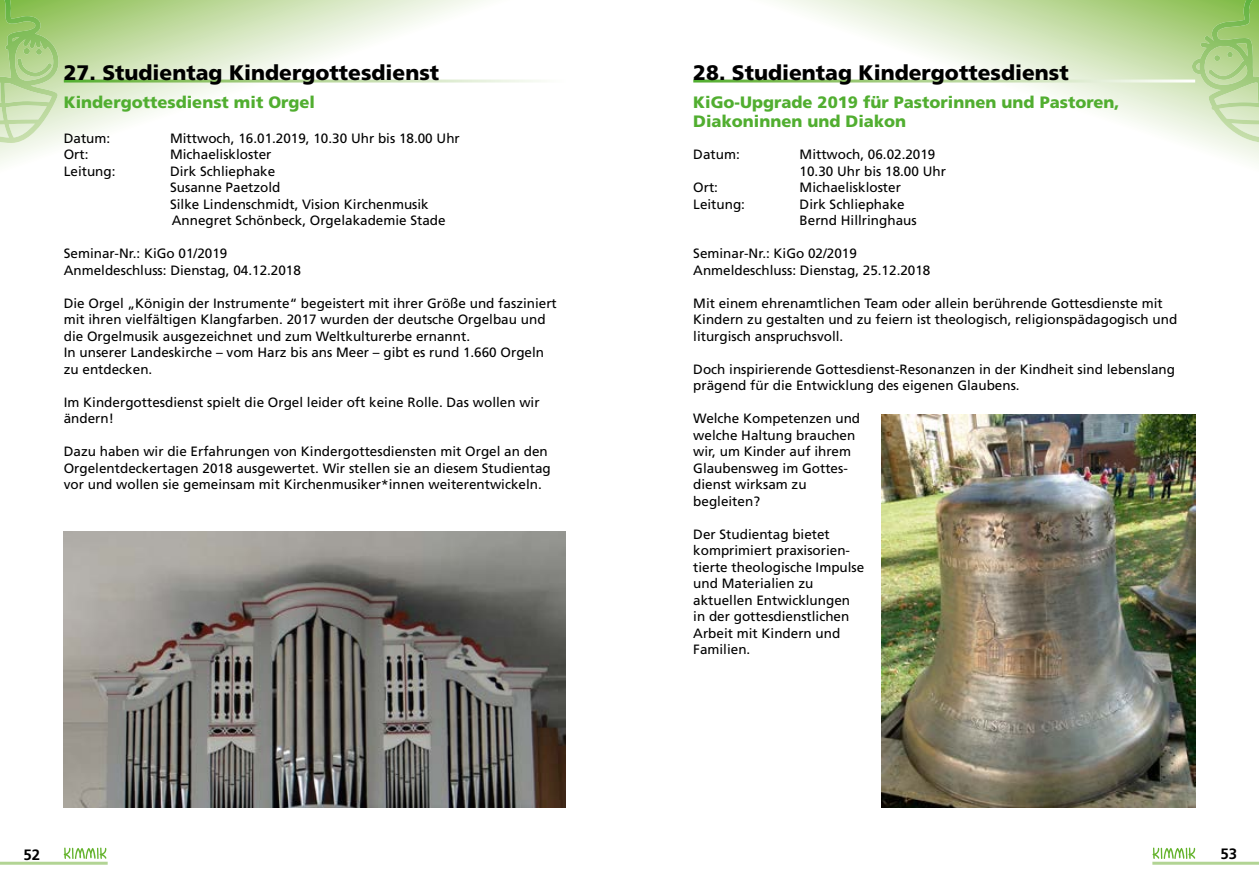
<style>
.page{position:relative;width:1259px;height:893px;background:#fff}
.page>*{position:absolute;margin:0;border:0;box-sizing:border-box;transform-origin:0 0}
.t1{font:900 21px "Frutiger";color:#000}
.t2{font:900 16.5px/19.5px "Frutiger";color:#51ae30}
.t3{font:700 15px "Frutiger";color:#000}
.t4{font:13.5px/16.5px "Frutiger";color:#000}
</style>
<div class="page">
<svg style="left:0;top:0;width:511px;height:164px"></svg>
<svg style="left:0;top:0;width:59px;height:143px;background:#b2d490"></svg>
<svg style="left:693px;top:0;width:566px;height:164px"></svg>
<svg style="left:1192px;top:0;width:67px;height:143px;background:#b5d694"></svg>
<svg style="left:1152px;top:848px;width:43px;height:11px"></svg>
<hr style="left:1152px;top:862px;width:107px;height:3px;background:#b2d494">
<svg style="left:64px;top:848px;width:42px;height:11px"></svg>
<hr style="left:0;top:862px;width:108px;height:3px;background:#b2d494">
<hr style="left:64px;top:80px;width:502px;height:3px;background:#fff">
<img style="left:64px;top:531px;width:502px;height:277px">
<hr style="left:693px;top:80px;width:502px;height:3px;background:#fff">
<img style="left:881px;top:414px;width:314px;height:394px">
<h1 class="t1" style="left:64px;top:59px;width:377px">27. Studientag Kindergottesdienst</h1>
<p class="t2" style="left:64px;top:92px;width:253px">Kindergottesdienst mit Orgel</p>
<p class="t4" style="left:64px;top:130px;width:48px">Datum:</p>
<p class="t4" style="left:170px;top:130px;width:291px">Mittwoch, 16.01.2019, 10.30 Uhr bis 18.00 Uhr</p>
<p class="t4" style="left:64px;top:146px;width:26px">Ort:</p>
<p class="t4" style="left:170px;top:146px;width:103px">Michaeliskloster</p>
<p class="t4" style="left:64px;top:163px;width:53px">Leitung:</p>
<p class="t4" style="left:170px;top:163px;width:277px">Dirk Schliephake<br>Susanne Paetzold<br>Silke Lindenschmidt, Vision Kirchenmusik<br>Annegret Schönbeck, Orgelakademie Stade</p>
<p class="t4" style="left:64px;top:245px;width:239px">Seminar-Nr.: KiGo 01/2019<br>Anmeldeschluss: Dienstag, 04.12.2018</p>
<p class="t4" style="left:64px;top:295px;width:494px">Die Orgel „Königin der Instrumente“ begeistert mit ihrer Größe und fasziniert mit ihren vielfältigen Klangfarben. 2017 wurden der deutsche Orgelbau und die Orgelmusik ausgezeichnet und zum Weltkulturerbe ernannt.<br>In unserer Landeskirche – vom Harz bis ans Meer – gibt es rund 1.660 Orgeln zu entdecken.</p>
<p class="t4" style="left:64px;top:394px;width:477px">Im Kindergottesdienst spielt die Orgel leider oft keine Rolle. Das wollen wir ändern!</p>
<p class="t4" style="left:64px;top:443px;width:488px">Dazu haben wir die Erfahrungen von Kindergottesdiensten mit Orgel an den<br>Orgelentdeckertagen 2018 ausgewertet. Wir stellen sie an diesem Studientag vor und wollen sie gemeinsam mit Kirchenmusiker*innen weiterentwickeln.</p>
<h1 class="t1" style="left:693px;top:59px;width:377px">28. Studientag Kindergottesdienst</h1>
<p class="t2" style="left:693px;top:92px;width:428px">KiGo-Upgrade 2019 für Pastorinnen und Pastoren,<br>Diakoninnen und Diakon</p>
<p class="t4" style="left:693px;top:146px;width:48px">Datum:</p>
<p class="t4" style="left:799px;top:146px;width:148px">Mittwoch, 06.02.2019<br>10.30 Uhr bis 18.00 Uhr</p>
<p class="t4" style="left:693px;top:179px;width:26px">Ort:</p>
<p class="t4" style="left:799px;top:179px;width:103px">Michaeliskloster</p>
<p class="t4" style="left:693px;top:196px;width:53px">Leitung:</p>
<p class="t4" style="left:799px;top:196px;width:119px">Dirk Schliephake<br>Bernd Hillringhaus</p>
<p class="t4" style="left:693px;top:245px;width:239px">Seminar-Nr.: KiGo 02/2019<br>Anmeldeschluss: Dienstag, 25.12.2018</p>
<p class="t4" style="left:693px;top:295px;width:485px">Mit einem ehrenamtlichen Team oder allein berührende Gottesdienste mit<br>Kindern zu gestalten und zu feiern ist theologisch, religionspädagogisch und liturgisch anspruchsvoll.</p>
<p class="t4" style="left:693px;top:361px;width:483px">Doch inspirierende Gottesdienst-Resonanzen in der Kindheit sind lebenslang prägend für die Entwicklung des eigenen Glaubens.</p>
<p class="t4" style="left:693px;top:410px;width:168px">Welche Kompetenzen und welche Haltung brauchen wir, um Kinder auf ihrem<br>Glaubensweg im Gottes&shy;dienst wirksam zu begleiten?</p>
<p class="t4" style="left:693px;top:526px;width:173px">Der Studientag bietet komprimiert praxisorien&shy;tierte theologische Impulse und Materialien zu aktuellen Entwicklungen in der gottesdienstlichen<br>Arbeit mit Kindern und<br>Familien.</p>
<p class="t3" style="left:24px;top:846px;width:18px">52</p>
<p class="t3" style="left:1220px;top:845px;width:18px">53</p>
</div>
